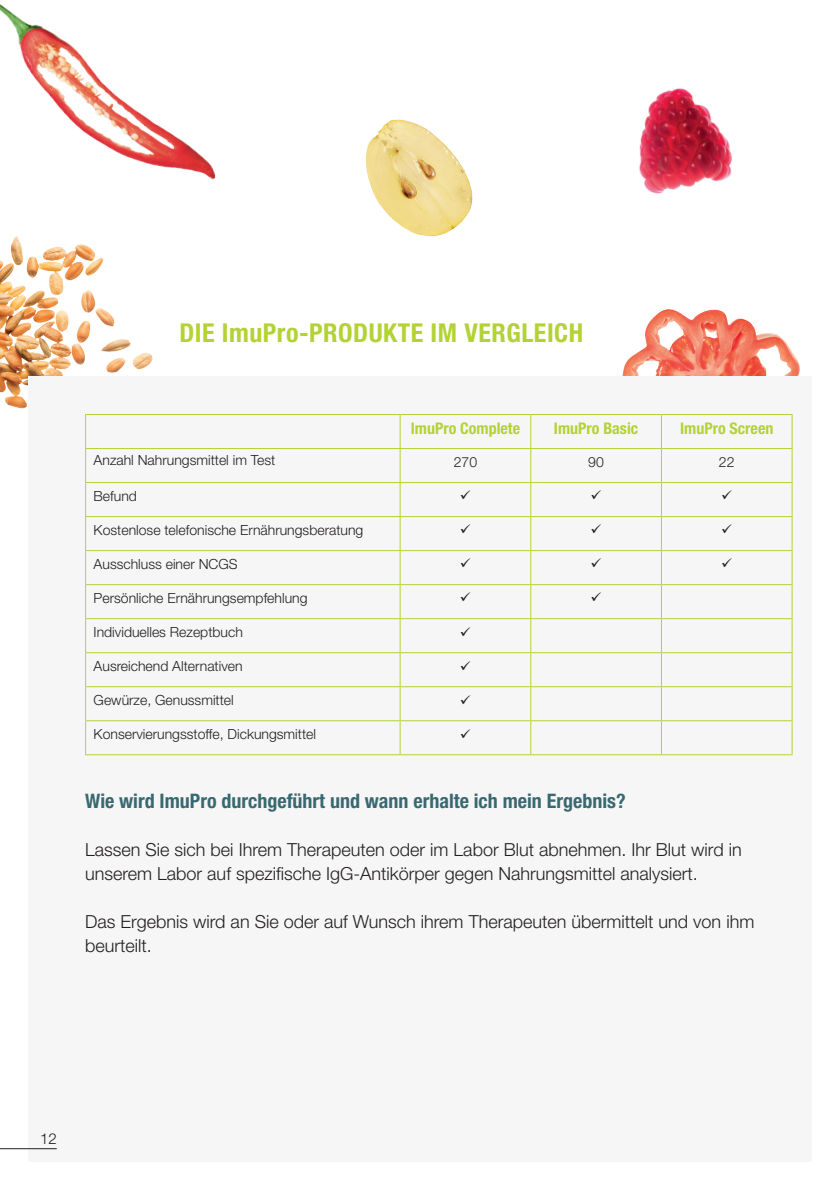
<style>
.page{position:relative;width:840px;height:1191px;background:#fff}
.page>*{position:absolute;margin:0;border:0;box-sizing:border-box;transform-origin:0 0}
.t1{font:700 condensed 26px "Helvetica Neue LT Std";letter-spacing:.02em;color:#b3d234}
.t2{font:700 condensed 20px "Helvetica Neue LT Std";color:#396970}
.t3{font:300 18px/24px "Helvetica Neue LT Std";color:#231f20}
.t4{font:700 condensed 16px "Helvetica Neue LT Std";color:#b3d234}
.t5{font:300 15px "Helvetica Neue LT Std";color:#231f20}
.t6{font:300 14px "Helvetica Neue LT Std";color:#231f20}
</style>
<div class="page">
<img style="left:622px;top:309px;width:178px;height:67px">
<img style="left:0;top:4px;width:216px;height:176px">
<img style="left:0;top:236px;width:153px;height:173px">
<div style="left:28px;top:376px;width:783px;height:786px;background:#f6f6f7"></div>
<hr style="left:0;top:1148px;width:57px;height:1px;background:#231f20">
<hr style="left:85px;top:414px;width:315px;height:1px;background:#b3d234">
<hr style="left:85px;top:415px;width:1px;height:33px;background:#b3d234">
<hr style="left:400px;top:414px;width:130px;height:1px;background:#b3d234">
<hr style="left:399px;top:415px;width:1px;height:33px;background:#b3d234">
<hr style="left:530px;top:414px;width:131px;height:1px;background:#b3d234">
<hr style="left:530px;top:415px;width:1px;height:33px;background:#b3d234">
<hr style="left:661px;top:414px;width:131px;height:1px;background:#b3d234">
<hr style="left:660px;top:415px;width:1px;height:33px;background:#b3d234">
<hr style="left:791px;top:415px;width:1px;height:33px;background:#b3d234">
<hr style="left:85px;top:448px;width:315px;height:1px;background:#b3d234">
<hr style="left:85px;top:449px;width:1px;height:33px;background:#b3d234">
<hr style="left:400px;top:448px;width:130px;height:1px;background:#b3d234">
<hr style="left:399px;top:449px;width:1px;height:33px;background:#b3d234">
<hr style="left:530px;top:448px;width:131px;height:1px;background:#b3d234">
<hr style="left:530px;top:449px;width:1px;height:33px;background:#b3d234">
<hr style="left:661px;top:448px;width:131px;height:1px;background:#b3d234">
<hr style="left:660px;top:449px;width:1px;height:33px;background:#b3d234">
<hr style="left:791px;top:449px;width:1px;height:33px;background:#b3d234">
<hr style="left:85px;top:482px;width:315px;height:1px;background:#b3d234">
<hr style="left:85px;top:483px;width:1px;height:33px;background:#b3d234">
<hr style="left:400px;top:482px;width:130px;height:1px;background:#b3d234">
<hr style="left:399px;top:483px;width:1px;height:33px;background:#b3d234">
<hr style="left:530px;top:482px;width:131px;height:1px;background:#b3d234">
<hr style="left:530px;top:483px;width:1px;height:33px;background:#b3d234">
<hr style="left:661px;top:482px;width:131px;height:1px;background:#b3d234">
<hr style="left:660px;top:483px;width:1px;height:33px;background:#b3d234">
<hr style="left:791px;top:483px;width:1px;height:33px;background:#b3d234">
<hr style="left:85px;top:516px;width:315px;height:1px;background:#b3d234">
<hr style="left:85px;top:517px;width:1px;height:33px;background:#b3d234">
<hr style="left:400px;top:516px;width:130px;height:1px;background:#b3d234">
<hr style="left:399px;top:517px;width:1px;height:33px;background:#b3d234">
<hr style="left:530px;top:516px;width:131px;height:1px;background:#b3d234">
<hr style="left:530px;top:517px;width:1px;height:33px;background:#b3d234">
<hr style="left:661px;top:516px;width:131px;height:1px;background:#b3d234">
<hr style="left:660px;top:517px;width:1px;height:33px;background:#b3d234">
<hr style="left:791px;top:517px;width:1px;height:33px;background:#b3d234">
<hr style="left:85px;top:550px;width:315px;height:1px;background:#b3d234">
<hr style="left:85px;top:551px;width:1px;height:33px;background:#b3d234">
<hr style="left:400px;top:550px;width:130px;height:1px;background:#b3d234">
<hr style="left:399px;top:551px;width:1px;height:33px;background:#b3d234">
<hr style="left:530px;top:550px;width:131px;height:1px;background:#b3d234">
<hr style="left:530px;top:551px;width:1px;height:33px;background:#b3d234">
<hr style="left:661px;top:550px;width:131px;height:1px;background:#b3d234">
<hr style="left:660px;top:551px;width:1px;height:33px;background:#b3d234">
<hr style="left:791px;top:551px;width:1px;height:33px;background:#b3d234">
<hr style="left:85px;top:584px;width:315px;height:1px;background:#b3d234">
<hr style="left:85px;top:585px;width:1px;height:33px;background:#b3d234">
<hr style="left:400px;top:584px;width:130px;height:1px;background:#b3d234">
<hr style="left:399px;top:585px;width:1px;height:33px;background:#b3d234">
<hr style="left:530px;top:584px;width:131px;height:1px;background:#b3d234">
<hr style="left:530px;top:585px;width:1px;height:33px;background:#b3d234">
<hr style="left:661px;top:584px;width:131px;height:1px;background:#b3d234">
<hr style="left:660px;top:585px;width:1px;height:33px;background:#b3d234">
<hr style="left:791px;top:585px;width:1px;height:33px;background:#b3d234">
<hr style="left:85px;top:618px;width:315px;height:1px;background:#b3d234">
<hr style="left:85px;top:619px;width:1px;height:33px;background:#b3d234">
<hr style="left:400px;top:618px;width:130px;height:1px;background:#b3d234">
<hr style="left:399px;top:619px;width:1px;height:33px;background:#b3d234">
<hr style="left:530px;top:618px;width:131px;height:1px;background:#b3d234">
<hr style="left:530px;top:619px;width:1px;height:33px;background:#b3d234">
<hr style="left:661px;top:618px;width:131px;height:1px;background:#b3d234">
<hr style="left:660px;top:619px;width:1px;height:33px;background:#b3d234">
<hr style="left:791px;top:619px;width:1px;height:33px;background:#b3d234">
<hr style="left:85px;top:652px;width:315px;height:1px;background:#b3d234">
<hr style="left:85px;top:653px;width:1px;height:33px;background:#b3d234">
<hr style="left:400px;top:652px;width:130px;height:1px;background:#b3d234">
<hr style="left:399px;top:653px;width:1px;height:33px;background:#b3d234">
<hr style="left:530px;top:652px;width:131px;height:1px;background:#b3d234">
<hr style="left:530px;top:653px;width:1px;height:33px;background:#b3d234">
<hr style="left:661px;top:652px;width:131px;height:1px;background:#b3d234">
<hr style="left:660px;top:653px;width:1px;height:33px;background:#b3d234">
<hr style="left:791px;top:653px;width:1px;height:33px;background:#b3d234">
<hr style="left:85px;top:686px;width:315px;height:1px;background:#b3d234">
<hr style="left:85px;top:687px;width:1px;height:33px;background:#b3d234">
<hr style="left:400px;top:686px;width:130px;height:1px;background:#b3d234">
<hr style="left:399px;top:687px;width:1px;height:33px;background:#b3d234">
<hr style="left:530px;top:686px;width:131px;height:1px;background:#b3d234">
<hr style="left:530px;top:687px;width:1px;height:33px;background:#b3d234">
<hr style="left:661px;top:686px;width:131px;height:1px;background:#b3d234">
<hr style="left:660px;top:687px;width:1px;height:33px;background:#b3d234">
<hr style="left:791px;top:687px;width:1px;height:33px;background:#b3d234">
<hr style="left:85px;top:720px;width:315px;height:1px;background:#b3d234">
<hr style="left:85px;top:721px;width:1px;height:33px;background:#b3d234">
<hr style="left:400px;top:720px;width:130px;height:1px;background:#b3d234">
<hr style="left:399px;top:721px;width:1px;height:33px;background:#b3d234">
<hr style="left:530px;top:720px;width:131px;height:1px;background:#b3d234">
<hr style="left:530px;top:721px;width:1px;height:33px;background:#b3d234">
<hr style="left:661px;top:720px;width:131px;height:1px;background:#b3d234">
<hr style="left:660px;top:721px;width:1px;height:33px;background:#b3d234">
<hr style="left:791px;top:721px;width:1px;height:33px;background:#b3d234">
<hr style="left:85px;top:754px;width:315px;height:1px;background:#b3d234">
<hr style="left:400px;top:754px;width:130px;height:1px;background:#b3d234">
<hr style="left:530px;top:754px;width:131px;height:1px;background:#b3d234">
<hr style="left:661px;top:754px;width:131px;height:1px;background:#b3d234">
<img style="left:365px;top:119px;width:108px;height:118px">
<img style="left:639px;top:88px;width:93px;height:106px">
<h1 class="t1" style="left:179px;top:317px;width:405px">DIE ImuPro-PRODUKTE IM VERGLEICH</h1>
<p class="t4" style="left:410px;top:418px;width:111px">ImuPro Complete</p>
<p class="t4" style="left:553px;top:418px;width:86px">ImuPro Basic</p>
<p class="t4" style="left:679px;top:418px;width:95px">ImuPro Screen</p>
<p class="t6" style="left:94px;top:451px;width:183px">Anzahl Nahrungsmittel im Test</p>
<p class="t6" style="left:453px;top:453px;width:25px">270</p>
<p class="t6" style="left:588px;top:453px;width:17px">90</p>
<p class="t6" style="left:718px;top:453px;width:17px">22</p>
<p class="t6" style="left:94px;top:487px;width:45px">Befund</p>
<p class="t6" style="left:94px;top:521px;width:271px">Kostenlose telefonische Ernährungsberatung</p>
<p class="t6" style="left:94px;top:555px;width:145px">Ausschluss einer NCGS</p>
<p class="t6" style="left:94px;top:589px;width:215px">Persönliche Ernährungsempfehlung</p>
<p class="t6" style="left:94px;top:623px;width:151px">Individuelles Rezeptbuch</p>
<p class="t6" style="left:94px;top:657px;width:150px">Ausreichend Alternativen</p>
<p class="t6" style="left:94px;top:691px;width:142px">Gewürze, Genussmittel</p>
<p class="t6" style="left:94px;top:725px;width:224px">Konservierungsstoffe, Dickungsmittel</p>
<h2 class="t2" style="left:85px;top:789px;width:541px">Wie wird ImuPro durchgeführt und wann erhalte ich mein Ergebnis?</h2>
<p class="t3" style="left:85px;top:837px;width:657px">Lassen Sie sich bei Ihrem Therapeuten oder im Labor Blut abnehmen. Ihr Blut wird in unserem Labor auf spezifische IgG-Antikörper gegen Nahrungsmittel analysiert.</p>
<p class="t3" style="left:85px;top:909px;width:670px">Das Ergebnis wird an Sie oder auf Wunsch ihrem Therapeuten übermittelt und von ihm beurteilt.</p>
<p class="t5" style="left:40px;top:1129px;width:18px">12</p>
</div>
